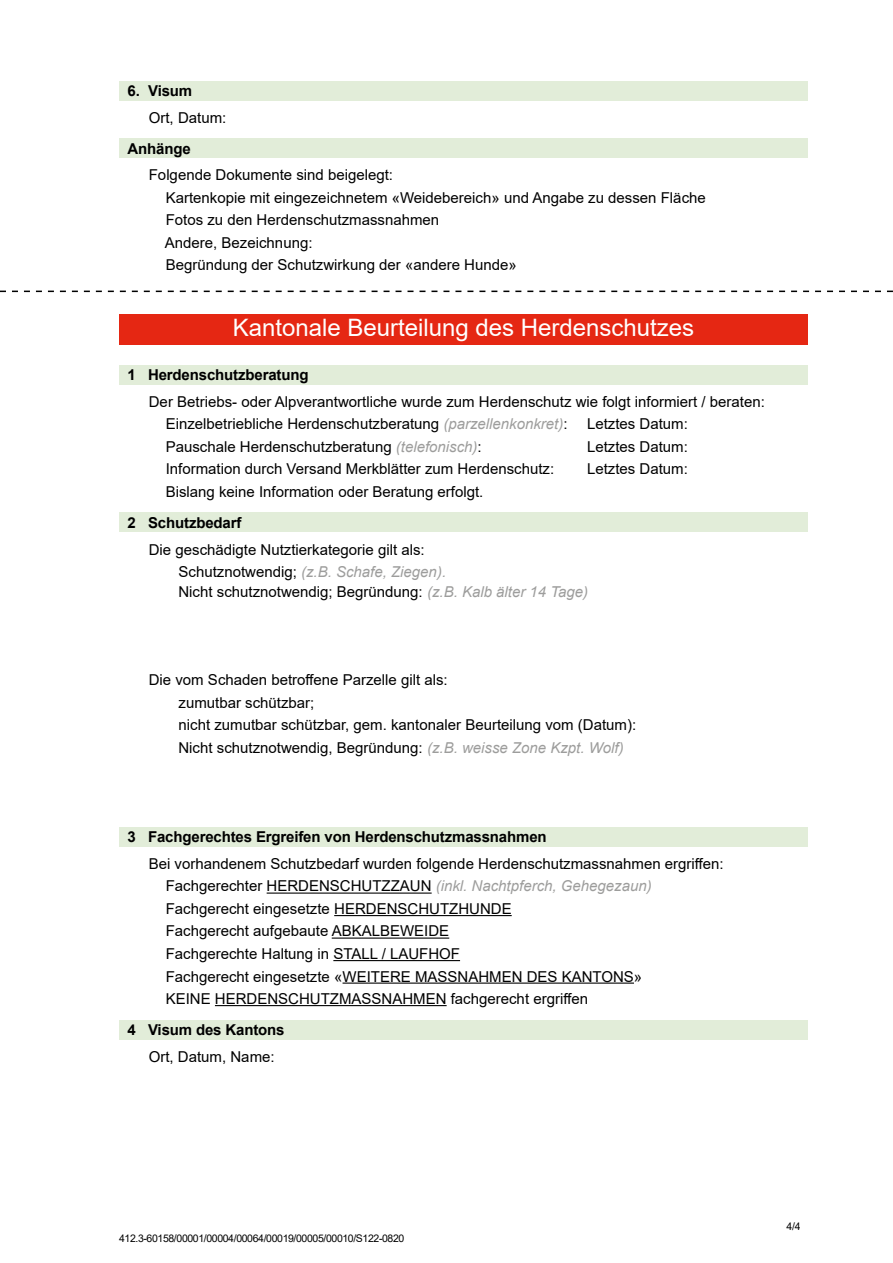
<style>
.page{position:relative;width:893px;height:1263px;background:#fff}
.page>*{position:absolute;margin:0;border:0;box-sizing:border-box;transform-origin:0 0}
.t1{font:24px "Arial";color:#fff}
.t2{font:15px/22.5px "Arial";color:#000}
.t3{font:700 15px "Arial";letter-spacing:-.01em;color:#000}
.t4{font:10.5px "Arial";letter-spacing:-.035em;color:#000}
.s1{font-style:italic;color:#9d9d9c}
</style>
<div class="page">
<div style="left:119px;top:81px;width:689px;height:19px;background:#e2edd9"></div>
<div style="left:119px;top:139px;width:689px;height:19px;background:#e2edd9"></div>
<svg style="left:0;top:291px;width:893px;height:1px"></svg>
<div style="left:119px;top:315px;width:689px;height:30px;background:#e52713"></div>
<div style="left:119px;top:365px;width:689px;height:19px;background:#e2edd9"></div>
<div style="left:119px;top:513px;width:689px;height:19px;background:#e2edd9"></div>
<div style="left:119px;top:827px;width:689px;height:19px;background:#e2edd9"></div>
<hr style="left:267px;top:892px;width:165px;height:2px;background:#000">
<hr style="left:334px;top:915px;width:178px;height:1px;background:#000">
<hr style="left:332px;top:937px;width:117px;height:2px;background:#000">
<hr style="left:333px;top:960px;width:127px;height:1px;background:#000">
<hr style="left:343px;top:982px;width:291px;height:2px;background:#000">
<hr style="left:215px;top:1005px;width:232px;height:1px;background:#000">
<div style="left:119px;top:1020px;width:689px;height:19px;background:#e2edd9"></div>
<p class="t3" style="left:128px;top:80px;width:66px">6. Visum</p>
<p class="t2" style="left:149px;top:106px;width:79px">Ort, Datum:</p>
<p class="t3" style="left:128px;top:138px;width:65px">Anhänge</p>
<p class="t2" style="left:165px;top:164px;width:542px;text-indent:-16px">Folgende Dokumente sind beigelegt:<br>Kartenkopie mit eingezeichnetem «Weidebereich» und Angabe zu dessen Fläche Fotos zu den Herdenschutzmassnahmen<br>Andere, Bezeichnung:<br>Begründung der Schutzwirkung der «andere Hunde»</p>
<h1 class="t1" style="left:233px;top:311px;width:463px">Kantonale Beurteilung des Herdenschutzes</h1>
<p class="t3" style="left:128px;top:364px;width:183px">1 Herdenschutzberatung</p>
<p class="t2" style="left:166px;top:390px;width:601px;text-indent:-17px">Der Betriebs- oder Alpverantwortliche wurde zum Herdenschutz wie folgt informiert / beraten:<br>Einzelbetriebliche Herdenschutzberatung <span class="s1">(parzellenkonkret)</span>:</p>
<p class="t2" style="left:587px;top:413px;width:102px">Letztes Datum:</p>
<p class="t2" style="left:166px;top:435px;width:318px">Pauschale Herdenschutzberatung <span class="s1">(telefonisch)</span>:</p>
<p class="t2" style="left:587px;top:435px;width:102px">Letztes Datum:</p>
<p class="t2" style="left:166px;top:458px;width:390px">Information durch Versand Merkblätter zum Herdenschutz:</p>
<p class="t2" style="left:587px;top:458px;width:102px">Letztes Datum:</p>
<p class="t2" style="left:166px;top:480px;width:319px">Bislang keine Information oder Beratung erfolgt.</p>
<p class="t3" style="left:128px;top:512px;width:115px">2 Schutzbedarf</p>
<p class="t2" style="left:178px;top:538px;width:269px;text-indent:-30px">Die geschädigte Nutztierkategorie gilt als:<br>Schutznotwendig; <span class="s1">(z.B. Schafe, Ziegen).</span></p>
<p class="t2" style="left:178px;top:580px;width:411px">Nicht schutznotwendig; Begründung: <span class="s1">(z.B. Kalb älter 14 Tage)</span></p>
<p class="t2" style="left:178px;top:669px;width:459px;text-indent:-30px">Die vom Schaden betroffene Parzelle gilt als:<br>zumutbar schützbar;<br>nicht zumutbar schützbar, gem. kantonaler Beurteilung vom (Datum):<br>Nicht schutznotwendig, Begründung: <span class="s1">(z.B. weisse Zone Kzpt. Wolf)</span></p>
<p class="t3" style="left:128px;top:826px;width:421px">3 Fachgerechtes Ergreifen von Herdenschutzmassnahmen</p>
<p class="t2" style="left:166px;top:852px;width:560px;text-indent:-17px">Bei vorhandenem Schutzbedarf wurden folgende Herdenschutzmassnahmen ergriffen:<br>Fachgerechter HERDENSCHUTZZAUN <span class="s1">(inkl. Nachtpferch, Gehegezaun)<br></span>Fachgerecht eingesetzte HERDENSCHUTZHUNDE<br>Fachgerecht aufgebaute ABKALBEWEIDE<br>Fachgerechte Haltung in STALL / LAUFHOF<br>Fachgerecht eingesetzte «WEITERE MASSNAHMEN DES KANTONS»<br>KEINE HERDENSCHUTZMASSNAHMEN fachgerecht ergriffen</p>
<p class="t3" style="left:128px;top:1019px;width:159px">4 Visum des Kantons</p>
<p class="t2" style="left:149px;top:1045px;width:127px">Ort, Datum, Name:</p>
<p class="t4" style="left:119px;top:1231px;width:287px">412.3-60158/00001/00004/00064/00019/00005/00010/S122-0820</p>
<p class="t4" style="left:787px;top:1219px;width:15px">4/4</p>
</div>
